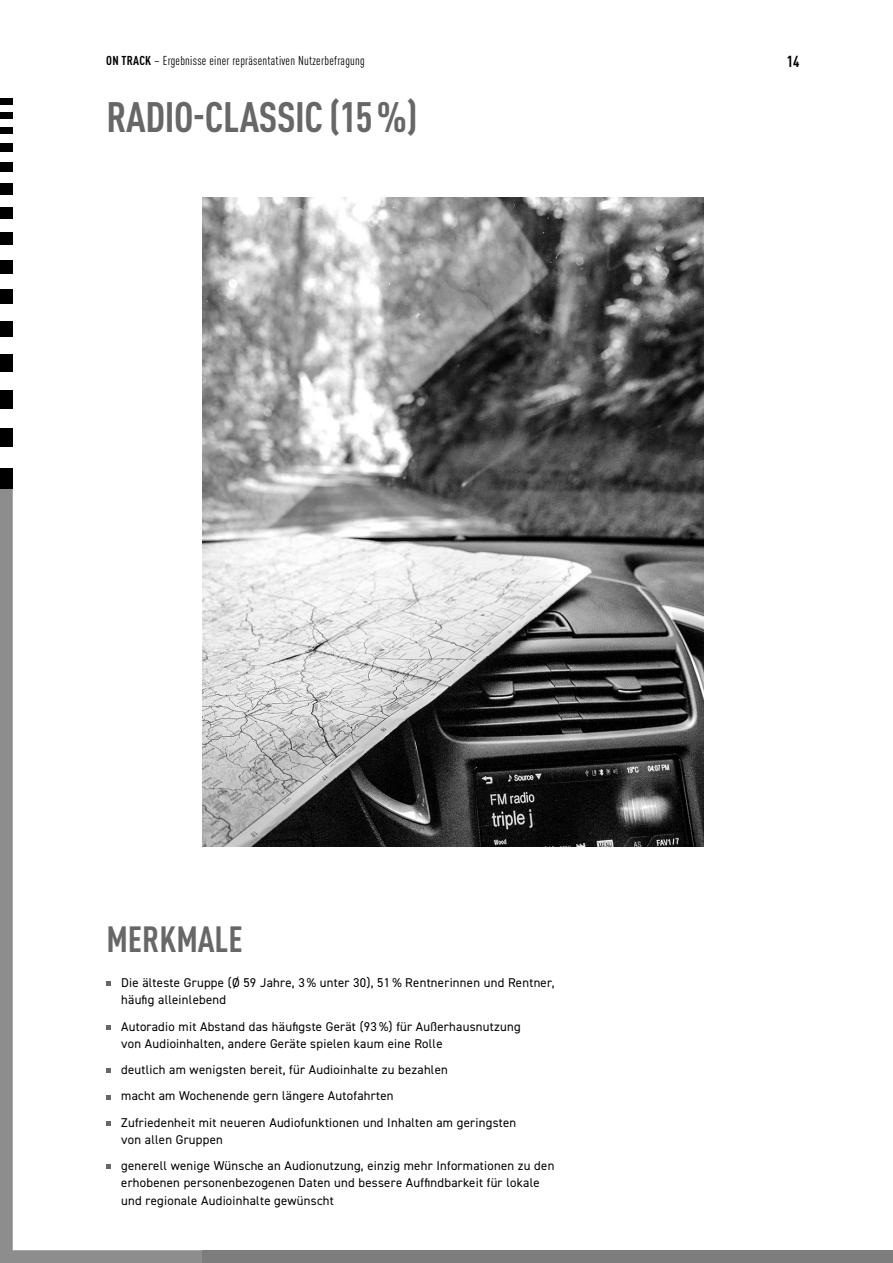
<style>
.page{position:relative;width:893px;height:1263px;background:#fff}
.page>*{position:absolute;margin:0;border:0;box-sizing:border-box;transform-origin:0 0}
.t1{font:700 condensed 42px "DINOT";letter-spacing:-.01em;color:#676767}
.t2{font:700 condensed 36px "DINOT";color:#676767}
.t3{font:700 condensed 15.75px "DINOT";color:#000}
.t4{font:12.75px/17.2px "DIN2014";letter-spacing:.02em;color:#000}
.t5{font:condensed 12.75px "DINOT";letter-spacing:.02em;color:#000}
.s1{font-weight:700}
</style>
<div class="page">
<svg style="left:0;top:489px;width:202px;height:774px"></svg>
<div style="left:202px;top:1250px;width:691px;height:13px;background:#7d7d7d"></div>
<div style="left:0;top:468px;width:13px;height:21px;background:#000"></div>
<div style="left:0;top:98px;width:13px;height:7px;background:#000"></div>
<div style="left:0;top:112px;width:13px;height:7px;background:#000"></div>
<div style="left:0;top:127px;width:13px;height:8px;background:#000"></div>
<div style="left:0;top:144px;width:13px;height:9px;background:#000"></div>
<div style="left:0;top:163px;width:13px;height:10px;background:#000"></div>
<div style="left:0;top:184px;width:13px;height:11px;background:#000"></div>
<div style="left:0;top:207px;width:13px;height:12px;background:#000"></div>
<div style="left:0;top:232px;width:13px;height:14px;background:#000"></div>
<div style="left:0;top:260px;width:13px;height:14px;background:#000"></div>
<div style="left:0;top:289px;width:13px;height:16px;background:#000"></div>
<div style="left:0;top:321px;width:13px;height:16px;background:#000"></div>
<div style="left:0;top:355px;width:13px;height:17px;background:#000"></div>
<div style="left:0;top:390px;width:13px;height:19px;background:#000"></div>
<div style="left:0;top:428px;width:13px;height:20px;background:#000"></div>
<img style="left:202px;top:198px;width:501px;height:648px">
<svg style="left:106px;top:982px;width:5px;height:4px"></svg>
<svg style="left:106px;top:1025px;width:5px;height:4px"></svg>
<svg style="left:106px;top:1069px;width:5px;height:4px"></svg>
<svg style="left:106px;top:1095px;width:5px;height:4px"></svg>
<svg style="left:106px;top:1121px;width:5px;height:4px"></svg>
<svg style="left:106px;top:1165px;width:5px;height:4px"></svg>
<p class="t5" style="left:106px;top:52px;width:260px"><span class="s1">ON TRACK</span> – Ergebnisse einer repräsentativen Nutzerbefragung</p>
<p class="t3" style="left:787px;top:50px;width:14px">14</p>
<h1 class="t1" style="left:107px;top:86px;width:313px">RADIO-CLASSIC (15%)</h1>
<h2 class="t2" style="left:106px;top:912px;width:138px">MERKMALE</h2>
<p class="t4" style="left:121px;top:974px;width:435px">Die älteste Gruppe (Ø 59 Jahre, 3 % unter 30), 51 % Rentnerinnen und Rentner, häufig alleinlebend</p>
<p class="t4" style="left:121px;top:1017px;width:401px">Autoradio mit Abstand das häufigste Gerät (93 %) für Außerhausnutzung von Audioinhalten, andere Geräte spielen kaum eine Rolle</p>
<p class="t4" style="left:121px;top:1056px;width:397px;line-height:26.2px">deutlich am wenigsten bereit, für Audioinhalte zu bezahlen<br>macht am Wochenende gern längere Autofahrten<br>Zufriedenheit mit neueren Audiofunktionen und Inhalten am geringsten</p>
<p class="t4" style="left:121px;top:1126px;width:435px;line-height:26.2px">von allen Gruppen<br>generell wenige Wünsche an Audionutzung, einzig mehr Informationen zu den</p>
<p class="t4" style="left:121px;top:1174px;width:420px">erhobenen personenbezogenen Daten und bessere Auffindbarkeit für lokale und regionale Audioinhalte gewünscht</p>
</div>
